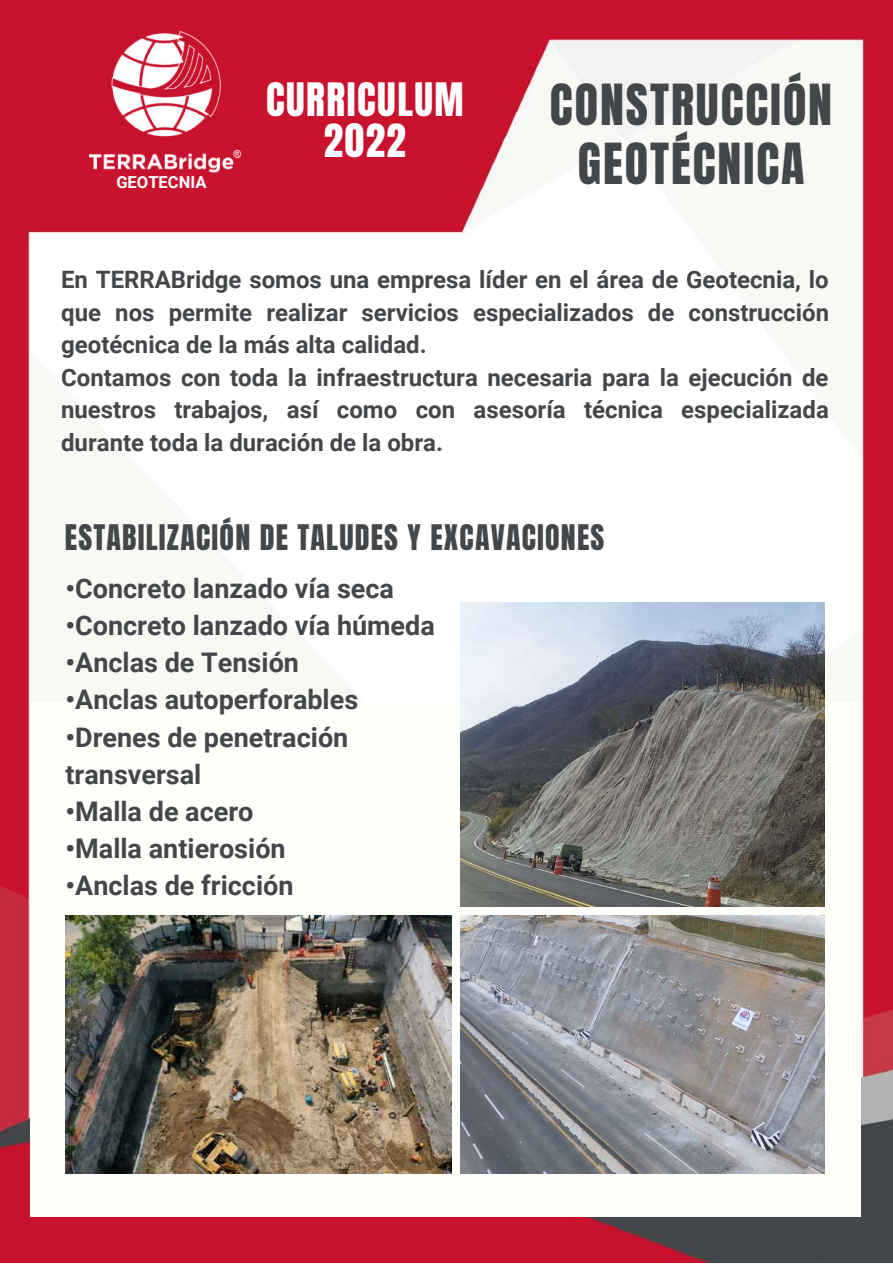
<style>
.page{position:relative;width:893px;height:1264px;background:#fff}
.page>*{position:absolute;margin:0;border:0;box-sizing:border-box;transform-origin:0 0}
.t1{font:48.15px/59.6px "Anton";letter-spacing:.04em;color:#44474a;text-align:center}
.t2{font:39.15px/41.5px "Anton";letter-spacing:.04em;color:#fff;text-align:center}
.t3{font:30px "Anton";letter-spacing:.04em;color:#44474a}
.t4{font:700 27px/37px "Roboto";color:#44474a}
.t5{font:700 24px/32.5px "Roboto";color:#44474a}
.t6{font:700 16.5px "Roboto";color:#fff}
</style>
<div class="page">
<img style="left:0;top:0;width:892px;height:1262px">
<img style="left:89px;top:31px;width:151px;height:142px">
<div style="left:30px;top:702px;width:830px;height:514px;background:#fefefa"></div>
<img style="left:460px;top:603px;width:364px;height:303px">
<img style="left:66px;top:915px;width:385px;height:258px">
<img style="left:460px;top:915px;width:364px;height:258px">
<p class="t6" style="left:116px;top:173px;width:92px">GEOTECNIA</p>
<h2 class="t2" style="left:266px;top:79px;width:199px">CURRICULUM<br>2022</h2>
<h1 class="t1" style="left:550px;top:75px;width:284px">CONSTRUCCIÓN<br>GEOTÉCNICA</h1>
<p class="t5" style="left:61px;top:263px;width:769px">En TERRABridge somos una empresa líder en el área de Geotecnia, lo que nos permite realizar servicios especializados de construcción geotécnica de la más alta calidad.<br>Contamos con toda la infraestructura necesaria para la ejecución de nuestros trabajos, así como con asesoría técnica especializada durante toda la duración de la obra.</p>
<p class="t3" style="left:65px;top:516px;width:541px">ESTABILIZACIÓN DE TALUDES Y EXCAVACIONES</p>
<p class="t4" style="left:66px;top:570px;width:330px">•Concreto lanzado vía seca</p>
<p class="t4" style="left:66px;top:607px;width:371px">•Concreto lanzado vía húmeda</p>
<p class="t4" style="left:66px;top:644px;width:235px">•Anclas de Tensión</p>
<p class="t4" style="left:66px;top:681px;width:294px">•Anclas autoperforables</p>
<p class="t4" style="left:66px;top:718px;width:284px">•Drenes de penetración transversal</p>
<p class="t4" style="left:66px;top:793px;width:189px">•Malla de acero</p>
<p class="t4" style="left:66px;top:830px;width:222px">•Malla antierosión</p>
<p class="t4" style="left:66px;top:867px;width:229px">•Anclas de fricción</p>
</div>
